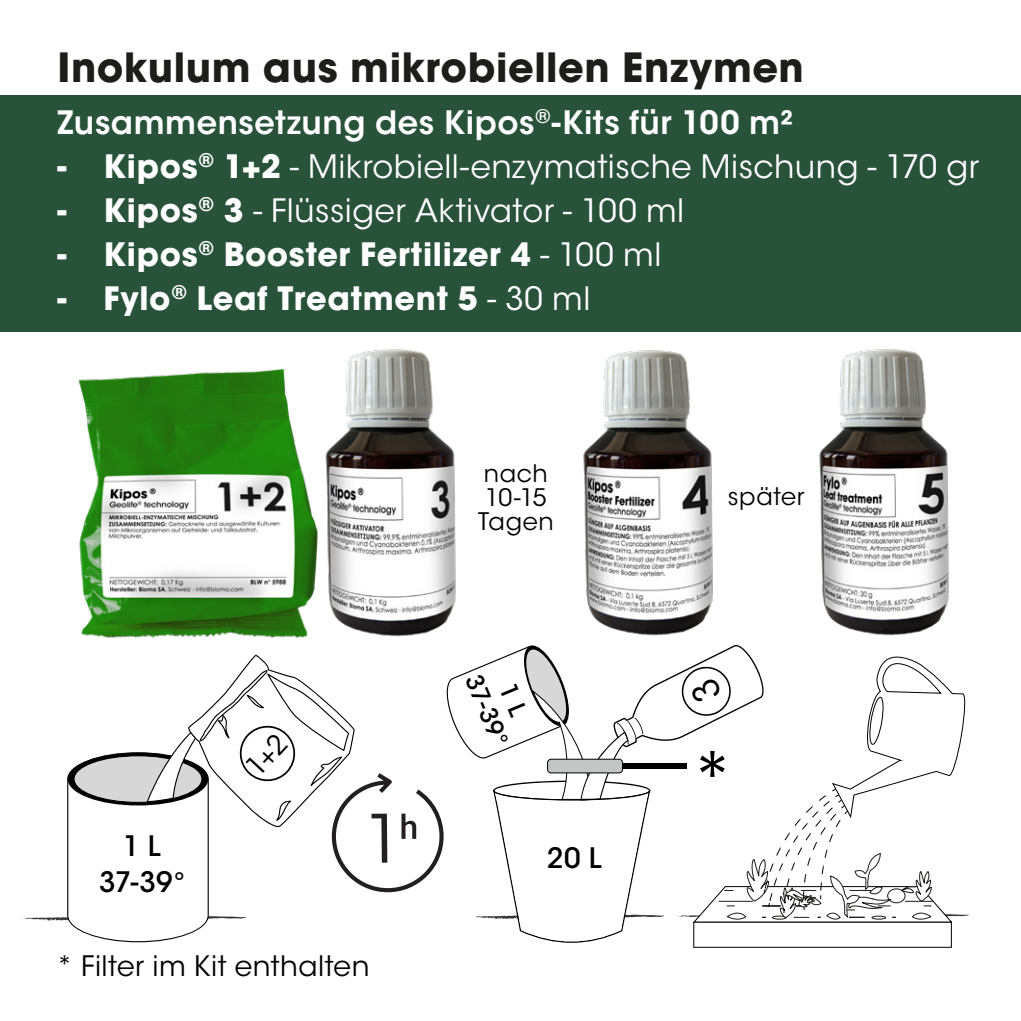
<style>
.page{position:relative;width:1021px;height:1021px;background:#fff}
.page>*{position:absolute;margin:0;border:0;box-sizing:border-box;transform-origin:0 0}
.t1{font:80px "ITC Avant Garde Std";color:#000}
.t2{font:700 40px "ITC Avant Garde Std";letter-spacing:.015em;color:#1d1d1b}
.t3{font:32px "ITC Avant Garde Std";letter-spacing:.015em;color:#fff}
.t4{font:700 32px "ITC Avant Garde Std";letter-spacing:.02em;color:#fff}
.t5{font:600 32px "ITC Avant Garde Std";letter-spacing:.02em;color:#fff}
.t6{font:28px "ITC Avant Garde Std";letter-spacing:.02em;color:#000}
.t7{font:500 28px/36px "ITC Avant Garde Std";color:#000;text-align:center}
.t8{font:24px/24px "ITC Avant Garde Std";letter-spacing:.025em;color:#000}
.t9{font:500 24px/28px "ITC Avant Garde Std";color:#000;text-align:center}
.s1{font-weight:700}
.s2{font-weight:400}
</style>
<div class="page">
<div style="left:0;top:95px;width:1020px;height:237px;background:#29523a"></div>
<img style="left:583px;top:350px;width:130px;height:286px">
<img style="left:819px;top:349px;width:130px;height:287px">
<img style="left:78px;top:349px;width:378px;height:290px">
<svg style="left:22px;top:645px;width:947px;height:303px"></svg>
<p class="t2" style="left:57px;top:41px;width:748px">Inokulum aus mikrobiellen Enzymen</p>
<p class="t5" style="left:57px;top:102px;width:737px">Zusammensetzung des Kipos<sup>®</sup>-Kits für 100 m2</p>
<p class="t3" style="left:57px;top:147px;width:923px"><span class="s1">- Kipos</span><sup>®</sup> <span class="s1">1+2</span> - Mikrobiell-enzymatische Mischung - 170 gr</p>
<p class="t3" style="left:57px;top:191px;width:628px"><span class="s1">- Kipos</span><sup>®</sup> <span class="s1">3</span> - Flüssiger Aktivator - 100 ml</p>
<p class="t4" style="left:57px;top:233px;width:605px">- Kipos<sup>®</sup> Booster Fertilizer 4 <span class="s2">- 100 ml</span></p>
<p class="t4" style="left:57px;top:277px;width:534px">- Fylo<sup>®</sup> Leaf Treatment 5 <span class="s2">- 30 ml</span></p>
<p class="t7" style="left:99px;top:827px;width:87px">1 L<br>37-39°</p>
<p class="t6" style="left:56px;top:949px;width:315px">* Filter im Kit enthalten</p>
<p class="t8" style="left:478px;top:462px;width:77px">nach<br>10-15<br>Tagen</p>
<p class="t9" style="left:511px;top:659px;width:76px;rotate:67deg">1 L<br>37-39°</p>
<p class="t7" style="left:547px;top:839px;width:56px">20 L</p>
<p class="t8" style="left:728px;top:485px;width:78px">später</p>
<h1 class="t1" style="left:688px;top:732px;width:50px">*</h1>
</div>
